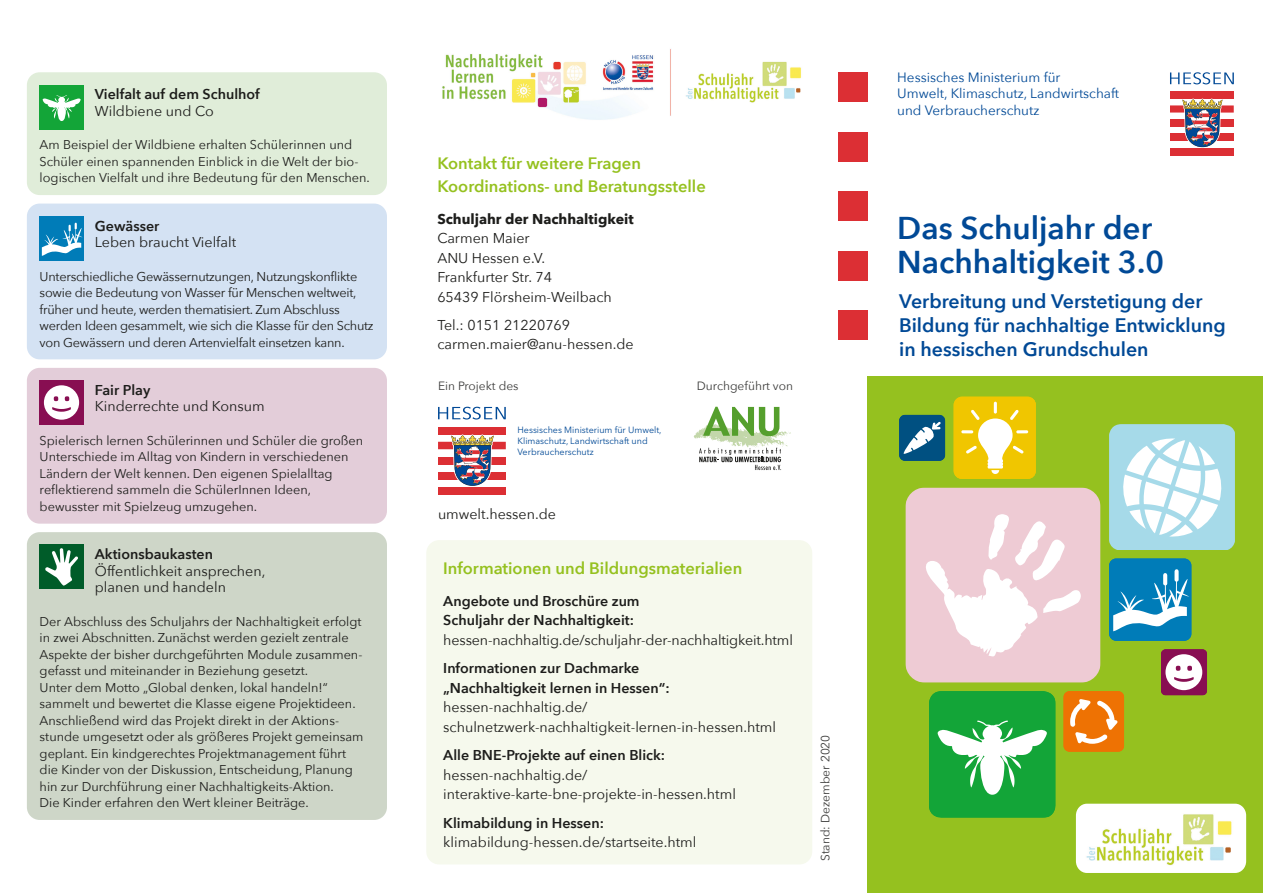
<style>
.page{position:relative;width:1263px;height:893px;background:#fff}
.page>*{position:absolute;margin:0;border:0;box-sizing:border-box;transform-origin:0 0}
.H1_Titel{font:600 31.5px/34.5px "Avenir Next";color:#004996}
.H2_Subline{font:600 19.5px/24px "Avenir Next";color:#004996}
.t1{font:600 16.5px/22.5px "Avenir Next";color:#95c11f}
.P_Fließtext{font:14.25px/19.5px "Avenir Next";color:#1d1d1b}
.t2{font:600 14.25px/16.5px "Avenir Next";color:#1d1d1b}
.p_Absender_Titelseit{font:13.5px "Avenir Next";color:#004996}
.P_Fließtext_klein{font:12.75px/16.5px "Avenir Next";color:#1d1d1b}
.P_Fließtext_klein-2{font:12.75px/16.5px "Avenir Next";letter-spacing:-.02em;color:#1d1d1b}
.P_Impressum{font:12px "Avenir Next";color:#3c3c3b}
.t3{font:9px/10.8px "Avenir Next";color:#004996}
.s1{font-weight:400}
.s2{font-weight:600}
.s3{font-weight:700}
</style>
<div class="page">
<div style="left:838px;top:72px;width:29px;height:30px;background:#dc2f34"></div>
<div style="left:838px;top:132px;width:29px;height:30px;background:#dc2f34"></div>
<div style="left:838px;top:191px;width:29px;height:30px;background:#dc2f34"></div>
<div style="left:838px;top:251px;width:29px;height:30px;background:#dc2f34"></div>
<div style="left:838px;top:310px;width:29px;height:30px;background:#dc2f34"></div>
<div style="left:1170px;top:91px;width:64px;height:7px;background:#dc2f34"></div>
<div style="left:1170px;top:105px;width:64px;height:8px;background:#dc2f34"></div>
<div style="left:1170px;top:120px;width:64px;height:7px;background:#dc2f34"></div>
<div style="left:1170px;top:134px;width:64px;height:7px;background:#dc2f34"></div>
<div style="left:1170px;top:148px;width:64px;height:7px;background:#dc2f34"></div>
<svg style="left:1181px;top:98px;width:42px;height:50px"></svg>
<svg style="left:1170px;top:72px;width:64px;height:12px"></svg>
<div style="left:867px;top:377px;width:396px;height:516px;background:#95c11f"></div>
<svg style="left:905px;top:487px;width:195px;height:196px;background:#efd4d7"></svg>
<svg style="left:954px;top:397px;width:82px;height:82px;background:#f2d236"></svg>
<svg style="left:899px;top:415px;width:46px;height:46px;background:#2f7096"></svg>
<svg style="left:929px;top:691px;width:126px;height:126px;background:#41b65e"></svg>
<svg style="left:1109px;top:424px;width:126px;height:126px;background:#c2e5ee"></svg>
<svg style="left:1161px;top:649px;width:46px;height:46px;background:#bd7a9e"></svg>
<svg style="left:1063px;top:691px;width:61px;height:61px;background:#ef892a"></svg>
<svg style="left:1109px;top:558px;width:82px;height:83px;background:#3697c5"></svg>
<div style="left:1076px;top:804px;width:170px;height:69px;background:#fff;border-radius:11px"></div>
<img style="left:1086px;top:814px;width:146px;height:52px">
<img style="left:442px;top:49px;width:359px;height:71px">
<div style="left:27px;top:72px;width:360px;height:123px;background:#e0edd9;border-radius:13px"></div>
<div style="left:40px;top:85px;width:44px;height:44px;background:#13a538"></div>
<svg style="left:43px;top:95px;width:38px;height:26px"></svg>
<div style="left:27px;top:204px;width:360px;height:155px;background:#d4e2f3;border-radius:13px"></div>
<div style="left:40px;top:217px;width:44px;height:44px;background:#007cb8"></div>
<svg style="left:42px;top:223px;width:41px;height:33px"></svg>
<div style="left:27px;top:368px;width:360px;height:156px;background:#e3cdd9;border-radius:13px"></div>
<div style="left:40px;top:381px;width:44px;height:44px;background:#880e52"></div>
<div style="left:44px;top:385px;width:35px;height:35px;background:#fff;border-radius:50%"></div>
<svg style="left:52px;top:407px;width:19px;height:5px"></svg>
<svg style="left:54px;top:396px;width:4px;height:5px"></svg>
<svg style="left:65px;top:396px;width:4px;height:5px"></svg>
<div style="left:27px;top:532px;width:360px;height:288px;background:#ced6c8;border-radius:13px"></div>
<div style="left:40px;top:545px;width:44px;height:44px;background:#005c29"></div>
<svg style="left:45px;top:548px;width:33px;height:38px"></svg>
<div style="left:426px;top:540px;width:386px;height:324px;background:#f6f9ed;border-radius:13px"></div>
<svg style="left:438px;top:434px;width:68px;height:46px"></svg>
<div style="left:438px;top:427px;width:68px;height:7px;background:#dc2f34"></div>
<div style="left:438px;top:442px;width:68px;height:7px;background:#dc2f34"></div>
<div style="left:438px;top:457px;width:68px;height:7px;background:#dc2f34"></div>
<div style="left:438px;top:472px;width:68px;height:7px;background:#dc2f34"></div>
<div style="left:438px;top:487px;width:68px;height:7px;background:#dc2f34"></div>
<svg style="left:450px;top:434px;width:45px;height:52px"></svg>
<svg style="left:438px;top:407px;width:68px;height:12px"></svg>
<svg style="left:694px;top:407px;width:97px;height:63px"></svg>
<h3 class="t2" style="left:95px;top:86px;width:166px">Vielfalt auf dem Schulhof<br><span class="s1">Wildbiene und Co</span></h3>
<p class="P_Fließtext_klein" style="left:40px;top:136px;width:332px">Am Beispiel der Wildbiene erhalten Schülerinnen und<br>Schüler einen spannenden Einblick in die Welt der bio&shy;logischen Vielfalt und ihre Bedeutung für den Menschen.</p>
<h3 class="P_Fließtext" style="left:95px;top:217px;width:143px;line-height:16.5px"><span class="s2">Gewässer<br></span>Leben braucht Vielfalt</h3>
<p class="P_Fließtext_klein-2" style="left:40px;top:267px;width:335px">Unterschiedliche Gewässernutzungen, Nutzungskonflikte sowie die Bedeutung von Wasser für Menschen weltweit, früher und heute, werden thematisiert. Zum Abschluss werden Ideen gesammelt, wie sich die Klasse für den Schutz von Gewässern und deren Artenvielfalt einsetzen kann.</p>
<h3 class="P_Fließtext" style="left:95px;top:381px;width:171px;line-height:16.5px"><span class="s2">Fair Play<br></span>Kinderrechte und Konsum</h3>
<p class="P_Fließtext_klein" style="left:40px;top:432px;width:325px">Spielerisch lernen Schülerinnen und Schüler die großen Unterschiede im Alltag von Kindern in verschiedenen Ländern der Welt kennen. Den eigenen Spielalltag reflektierend sammeln die SchülerInnen Ideen, bewusster mit Spielzeug umzugehen.</p>
<h3 class="P_Fließtext" style="left:95px;top:545px;width:172px;line-height:16.5px"><span class="s2">Aktionsbaukasten<br></span>Öffentlichkeit ansprechen, planen und handeln</h3>
<p class="P_Fließtext_klein" style="left:40px;top:612px;width:325px">Der Abschluss des Schuljahrs der Nachhaltigkeit erfolgt in zwei Abschnitten. Zunächst werden gezielt zentrale Aspekte der bisher durchgeführten Module zusammen&shy;gefasst und miteinander in Beziehung gesetzt.<br>Unter dem Motto „Global denken, lokal handeln!“ sammelt und bewertet die Klasse eigene Projektideen.<br>Anschließend wird das Projekt direkt in der Aktions&shy;stunde umgesetzt oder als größeres Projekt gemeinsam geplant. Ein kindgerechtes Projektmanagement führt die Kinder von der Diskussion, Entscheidung, Planung hin zur Durchführung einer Nachhaltigkeits-Aktion.<br>Die Kinder erfahren den Wert kleiner Beiträge.</p>
<h2 class="t1" style="left:437px;top:152px;width:270px">Kontakt für weitere Fragen<br>Koordinations- und Beratungsstelle</h2>
<p class="P_Fließtext" style="left:437px;top:208px;width:198px"><span class="s3">Schuljahr der Nachhaltigkeit<br></span>Carmen Maier<br>ANU Hessen e.V.<br>Frankfurter Str. 74<br>65439 Flörsheim-Weilbach</p>
<p class="P_Fließtext" style="left:437px;top:314px;width:198px">Tel.: 0151 21220769 carmen.maier@anu-hessen.de</p>
<p class="P_Impressum" style="left:438px;top:375px;width:82px">Ein Projekt des</p>
<p class="P_Impressum" style="left:697px;top:376px;width:98px">Durchgeführt von</p>
<p class="t3" style="left:517px;top:424px;width:146px">Hessisches Ministerium für Umwelt,<br>Klimaschutz, Landwirtschaft und<br>Verbraucherschutz</p>
<p class="P_Fließtext" style="left:438px;top:504px;width:119px">umwelt.hessen.de</p>
<h2 class="t1" style="left:443px;top:556px;width:300px">Informationen und Bildungsmaterialien</h2>
<p class="P_Fließtext" style="left:443px;top:591px;width:351px"><span class="s2">Angebote und Broschüre zum<br>Schuljahr der Nachhaltigkeit: </span>hessen-nachhaltig.de/schuljahr-der-nachhaltigkeit.html</p>
<p class="P_Fließtext" style="left:443px;top:658px;width:334px"><span class="s2">Informationen zur Dachmarke<br>„Nachhaltigkeit lernen in Hessen“: </span>hessen-nachhaltig.de/ schulnetzwerk-nachhaltigkeit-lernen-in-hessen.html</p>
<p class="P_Fließtext" style="left:443px;top:745px;width:294px"><span class="s2">Alle BNE-Projekte auf einen Blick: </span>hessen-nachhaltig.de/ interaktive-karte-bne-projekte-in-hessen.html</p>
<p class="P_Fließtext" style="left:443px;top:813px;width:255px"><span class="s2">Klimabildung in Hessen: </span>klimabildung-hessen.de/startseite.html</p>
<p class="P_Impressum" style="left:815px;top:861px;width:128px;rotate:-90deg">Stand: Dezember 2020</p>
<p class="p_Absender_Titelseit" style="left:897px;top:65px;width:165px">Hessisches Ministerium für</p>
<p class="p_Absender_Titelseit" style="left:897px;top:82px;width:223px">Umwelt, Klimaschutz, Landwirtschaft</p>
<p class="p_Absender_Titelseit" style="left:897px;top:98px;width:144px">und Verbraucherschutz</p>
<h1 class="H1_Titel" style="left:897px;top:210px;width:269px">Das Schuljahr der<br>Nachhaltigkeit 3.0</h1>
<h2 class="H2_Subline" style="left:899px;top:289px;width:328px">Verbreitung und Verstetigung der<br>Bildung für nachhaltige Entwicklung in hessischen Grundschulen</h2>
</div>
